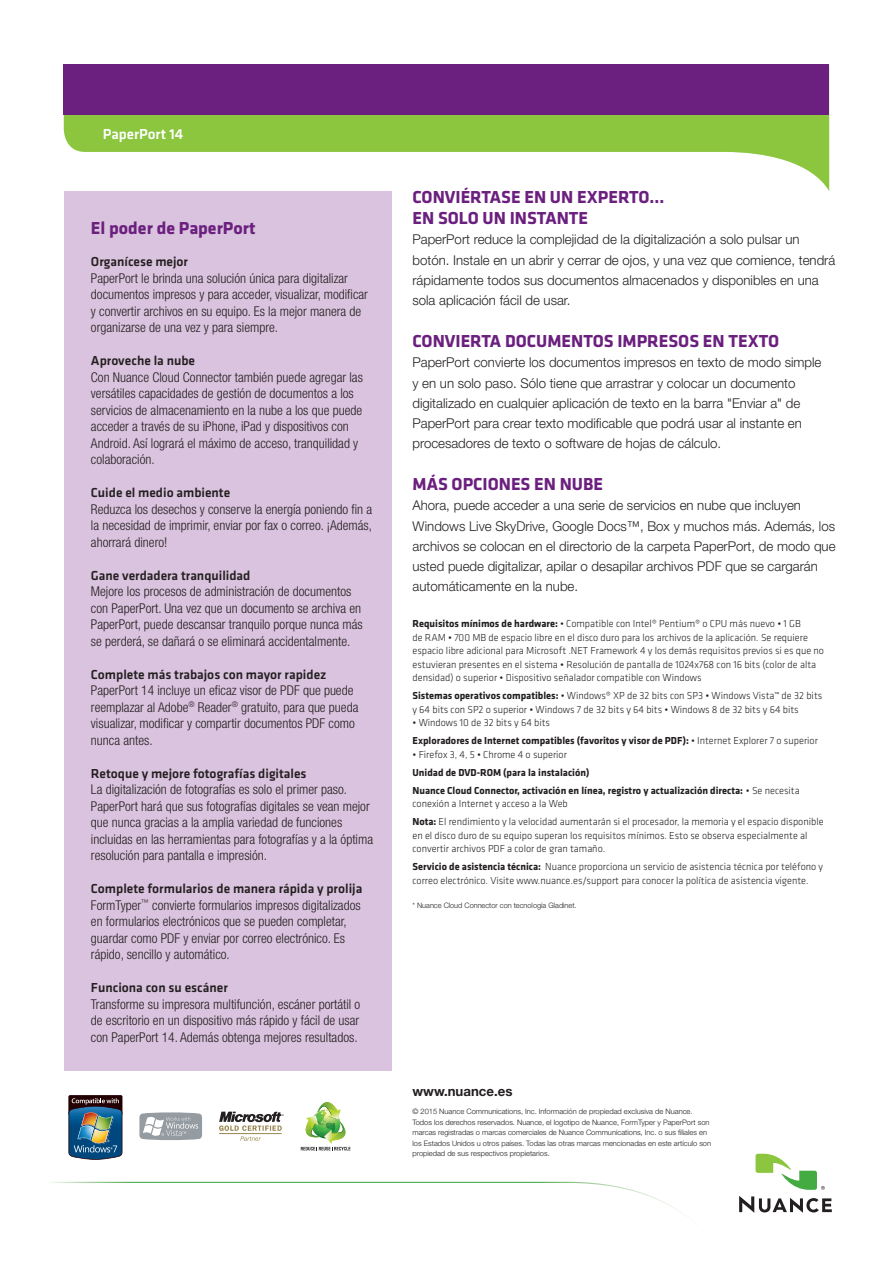
<style>
.page{position:relative;width:893px;height:1263px;background:#fff}
.page>*{position:absolute;margin:0;border:0;box-sizing:border-box;transform-origin:0 0}
.t1{font:700 18px/21.6px "Klavika";color:#6b1f7e}
.t2{font:500 15px "Klavika";color:#fff}
.t3{font:300 condensed 13.5px/16.5px "Helvetica Neue LT";color:#231f20}
.t4{font:300 13.5px/20.2px "Helvetica Neue LT";color:#231f20}
.t5{font:500 13.5px "Klavika";color:#231f20}
.t6{font:700 13.5px "Helvetica Neue LT";color:#231f20}
.t7{font:300 10.5px/13.5px "Klavika";color:#231f20}
.t8{font:700 10.5px/18px "Klavika";color:#231f20}
.t9{font:300 7.5px/10.5px "Helvetica Neue LT";color:#231f20}
.s1{font-weight:700}
.s2{font-weight:300}
</style>
<div class="page">
<svg style="left:64px;top:115px;width:765px;height:76px"></svg>
<div style="left:64px;top:64px;width:765px;height:51px;background:#6b1f7e"></div>
<svg style="left:51px;top:1182px;width:631px;height:31px"></svg>
<svg style="left:739px;top:1196px;width:93px;height:17px"></svg>
<svg style="left:756px;top:1154px;width:69px;height:36px"></svg>
<div style="left:64px;top:191px;width:327px;height:879px;background:#dac3de"></div>
<svg style="left:219px;top:1111px;width:65px;height:30px"></svg>
<svg style="left:301px;top:1102px;width:49px;height:48px"></svg>
<svg style="left:139px;top:1112px;width:63px;height:28px;background:#aeb3b7"></svg>
<img style="left:68px;top:1095px;width:54px;height:65px">
<p class="t2" style="left:103px;top:126px;width:82px">PaperPort 14</p>
<h1 class="t1" style="left:91px;top:217px;width:166px">El poder de PaperPort</h1>
<p class="t5" style="left:91px;top:254px;width:99px">Organícese mejor</p>
<p class="t3" style="left:91px;top:270px;width:279px">PaperPort le brinda una solución única para digitalizar documentos impresos y para acceder, visualizar, modificar y convertir archivos en su equipo. Es la mejor manera de organizarse de una vez y para siempre.</p>
<p class="t5" style="left:91px;top:353px;width:106px">Aproveche la nube</p>
<p class="t3" style="left:91px;top:369px;width:273px">Con Nuance Cloud Connector también puede agregar las versátiles capacidades de gestión de documentos a los servicios de almacenamiento en la nube a los que puede acceder a través de su iPhone, iPad y dispositivos con Android. Así logrará el máximo de acceso, tranquilidad y colaboración.</p>
<p class="t5" style="left:91px;top:485px;width:141px">Cuide el medio ambiente</p>
<p class="t3" style="left:91px;top:501px;width:283px;text-align:justify">Reduzca los desechos y conserve la energía poniendo fin a la necesidad de imprimir, enviar por fax o correo. ¡Además, ahorrará dinero!</p>
<p class="t5" style="left:91px;top:568px;width:161px">Gane verdadera tranquilidad</p>
<p class="t3" style="left:91px;top:583px;width:273px">Mejore los procesos de administración de documentos con PaperPort. Una vez que un documento se archiva en PaperPort, puede descansar tranquilo porque nunca más se perderá, se dañará o se eliminará accidentalmente.</p>
<p class="t5" style="left:91px;top:667px;width:237px">Complete más trabajos con mayor rapidez</p>
<p class="t3" style="left:91px;top:682px;width:269px">PaperPort 14 incluye un eficaz visor de PDF que puede reemplazar al Adobe<sup>®</sup> Reader<sup>®</sup> gratuito, para que pueda visualizar, modificar y compartir documentos PDF como nunca antes.</p>
<p class="t5" style="left:91px;top:766px;width:217px">Retoque y mejore fotografías digitales</p>
<p class="t3" style="left:91px;top:781px;width:284px">La digitalización de fotografías es solo el primer paso.<br>PaperPort hará que sus fotografías digitales se vean mejor que nunca gracias a la amplia variedad de funciones incluidas en las herramientas para fotografías y a la óptima resolución para pantalla e impresión.</p>
<p class="t5" style="left:91px;top:881px;width:273px">Complete formularios de manera rápida y prolija</p>
<p class="t3" style="left:91px;top:897px;width:271px">FormTyper<sup>™</sup> convierte formularios impresos digitalizados en formularios electrónicos que se pueden completar, guardar como PDF y enviar por correo electrónico. Es rápido, sencillo y automático.</p>
<p class="t5" style="left:91px;top:980px;width:138px">Funciona con su escáner</p>
<p class="t3" style="left:91px;top:996px;width:271px;text-align:justify">Transforme su impresora multifunción, escáner portátil o de escritorio en un dispositivo más rápido y fácil de usar con PaperPort 14. Además obtenga mejores resultados.</p>
<h1 class="t1" style="left:412px;top:186px;width:253px">CONVIÉRTASE EN UN EXPERTO...<br>EN SOLO UN INSTANTE</h1>
<p class="t4" style="left:412px;top:229px;width:424px">PaperPort reduce la complejidad de la digitalización a solo pulsar un botón. Instale en un abrir y cerrar de ojos, y una vez que comience, tendrá rápidamente todos sus documentos almacenados y disponibles en una sola aplicación fácil de usar.</p>
<h1 class="t1" style="left:412px;top:331px;width:368px">CONVIERTA DOCUMENTOS IMPRESOS EN TEXTO</h1>
<p class="t4" style="left:412px;top:352px;width:410px">PaperPort convierte los documentos impresos en texto de modo simple y en un solo paso. Sólo tiene que arrastrar y colocar un documento digitalizado en cualquier aplicación de texto en la barra "Enviar a" de PaperPort para crear texto modificable que podrá usar al instante en procesadores de texto o software de hojas de cálculo.</p>
<h1 class="t1" style="left:412px;top:474px;width:192px">MÁS OPCIONES EN NUBE</h1>
<p class="t4" style="left:412px;top:495px;width:425px">Ahora, puede acceder a una serie de servicios en nube que incluyen Windows Live SkyDrive, Google Docs™, Box y muchos más. Además, los archivos se colocan en el directorio de la carpeta PaperPort, de modo que usted puede digitalizar, apilar o desapilar archivos PDF que se cargarán automáticamente en la nube.</p>
<p class="t7" style="left:412px;top:617px;width:413px"><span class="s1">Requisitos mínimos de hardware:</span> • Compatible con Intel® Pentium® o CPU más nuevo • 1 GB<br>de RAM • 700 MB de espacio libre en el disco duro para los archivos de la aplicación. Se requiere espacio libre adicional para Microsoft .NET Framework 4 y los demás requisitos previos si es que no estuvieran presentes en el sistema • Resolución de pantalla de 1024x768 con 16 bits (color de alta densidad) o superior • Dispositivo señalador compatible con Windows</p>
<p class="t7" style="left:412px;top:689px;width:411px"><span class="s1">Sistemas operativos compatibles:</span> • Windows® XP de 32 bits con SP3 • Windows Vista™ de 32 bits y 64 bits con SP2 o superior • Windows 7 de 32 bits y 64 bits • Windows 8 de 32 bits y 64 bits</p>
<p class="t8" style="left:412px;top:714px;width:407px"><span class="s2">• Windows 10 de 32 bits y 64 bits<br></span>Exploradores de Internet compatibles (favoritos y visor de PDF): <span class="s2">• Internet Explorer 7 o superior</span></p>
<p class="t7" style="left:412px;top:748px;width:156px">• Firefox 3, 4, 5 • Chrome 4 o superior</p>
<p class="t8" style="left:412px;top:764px;width:389px">Unidad de DVD-ROM (para la instalación)<br>Nuance Cloud Connector, activación en línea, registro y actualización directa: <span class="s2">• Se necesita</span></p>
<p class="t7" style="left:412px;top:795px;width:413px;line-height:18px">conexión a Internet y acceso a la Web<br><span class="s1">Nota:</span> El rendimiento y la velocidad aumentarán si el procesador, la memoria y el espacio disponible</p>
<p class="t7" style="left:412px;top:829px;width:397px">en el disco duro de su equipo superan los requisitos mínimos. Esto se observa especialmente al convertir archivos PDF a color de gran tamaño.</p>
<p class="t7" style="left:412px;top:860px;width:412px"><span class="s1">Servicio de asistencia técnica:</span> Nuance proporciona un servicio de asistencia técnica por teléfono y correo electrónico. Visite www.nuance.es/support para conocer la política de asistencia vigente.</p>
<p class="t9" style="left:412px;top:900px;width:166px">* Nuance Cloud Connector con tecnología Gladinet.</p>
<p class="t6" style="left:412px;top:1083px;width:101px">www.nuance.es</p>
<p class="t9" style="left:412px;top:1106px;width:300px">© 2015 Nuance Communications, Inc. Información de propiedad exclusiva de Nuance.<br>Todos los derechos reservados. Nuance, el logotipo de Nuance, FormTyper y PaperPort son marcas registradas o marcas comerciales de Nuance Communications, Inc. o sus filiales en los Estados Unidos u otros países. Todas las otras marcas mencionadas en este artículo son propiedad de sus respectivos propietarios.</p>
</div>
